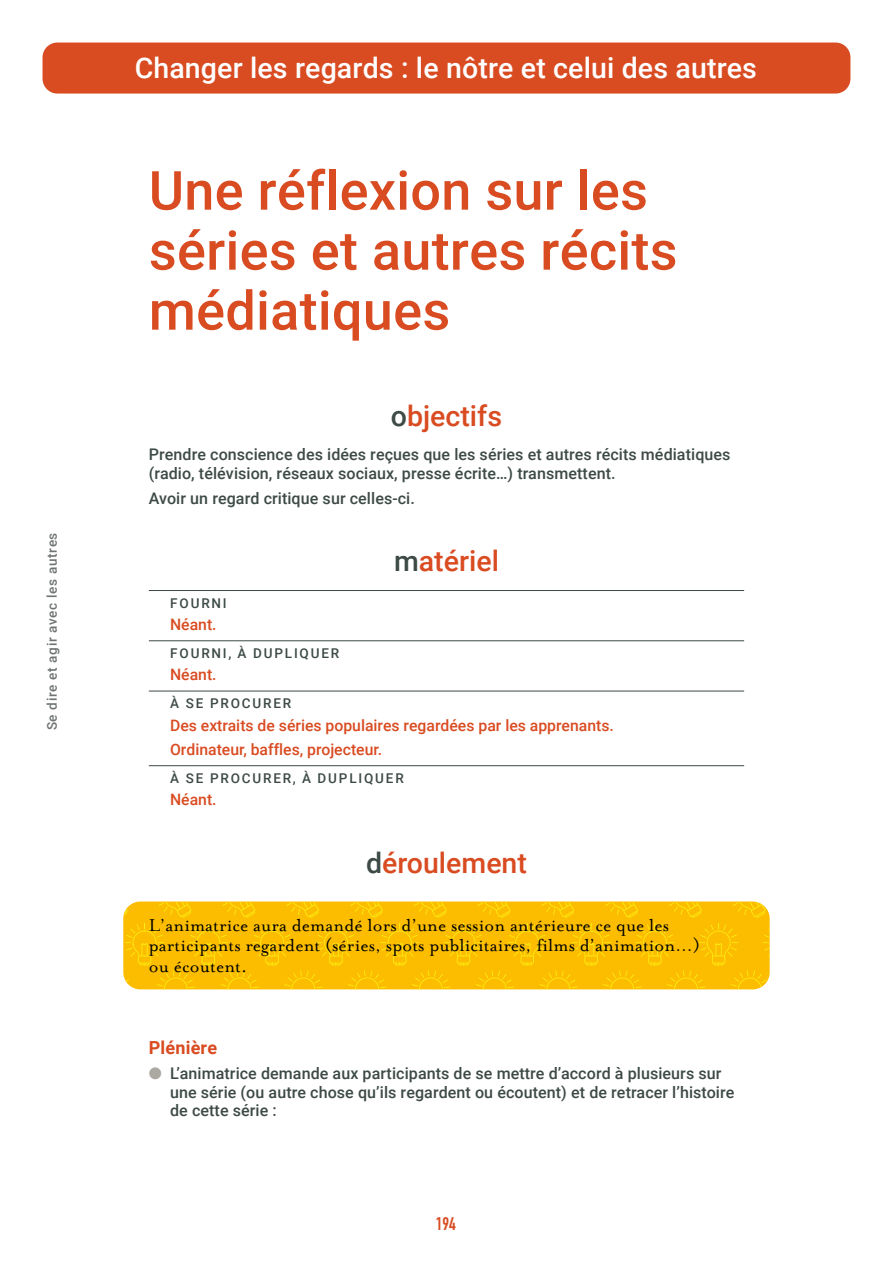
<style>
.page{position:relative;width:893px;height:1263px;background:#fff}
.page>*{position:absolute;margin:0;border:0;box-sizing:border-box;transform-origin:0 0}
.t1{font:500 54px/60px "Roboto";letter-spacing:.005em;color:#d94b21}
.t2{font:500 28.5px "Roboto";letter-spacing:.005em;color:#fff}
.t3{font:500 28.5px "Roboto";color:#d94b21}
.t4{font:19.5px/20.2px "Mrs Eaves Roman";letter-spacing:.005em;color:#000}
.t5{font:700 18px "Roboto";letter-spacing:.01em;color:#d94b21}
.t6{font:700 18px "DIN Condensed";color:#d94b21}
.t7{font:500 16.05px/18.8px "Roboto";letter-spacing:.005em;color:#3d4a45}
.t8{font:500 15.75px/24.5px "Roboto";color:#d94b21}
.t9{font:500 13.5px "Roboto";letter-spacing:.135em;color:#3d4a45}
.t10{font:500 13.5px "Roboto";letter-spacing:.05em;color:#6e7470}
.s1{color:#3d4a45}
.s2{color:#aca8a2}
</style>
<div class="page">
<svg style="left:123px;top:901px;width:647px;height:88px;background:#fcc003"></svg>
<hr style="left:149px;top:590px;width:595px;height:1px;background:#3d4a45">
<hr style="left:149px;top:640px;width:595px;height:1px;background:#3d4a45">
<hr style="left:149px;top:691px;width:595px;height:1px;background:#3d4a45">
<hr style="left:149px;top:765px;width:595px;height:1px;background:#3d4a45">
<div style="left:43px;top:43px;width:807px;height:51px;background:#d94b21;border-radius:15px"></div>
<p class="t10" style="left:42px;top:730px;width:199px;rotate:-90deg">Se dire et agir avec les autres</p>
<h2 class="t2" style="left:135px;top:48px;width:624px">Changer les regards : le nôtre et celui des autres</h2>
<h1 class="t1" style="left:149px;top:158px;width:530px">Une réflexion sur les séries et autres récits médiatiques</h1>
<h2 class="t3" style="left:391px;top:396px;width:113px"><span class="s1">o</span>bjectifs</h2>
<p class="t7" style="left:149px;top:444px;width:583px">Prendre conscience des idées reçues que les séries et autres récits médiatiques (radio, télévision, réseaux sociaux, presse écrite…) transmettent.</p>
<p class="t7" style="left:149px;top:488px;width:268px">Avoir un regard critique sur celles-ci.</p>
<h2 class="t3" style="left:394px;top:541px;width:106px"><span class="s1">m</span>atériel</h2>
<p class="t9" style="left:170px;top:594px;width:58px">FOURNI</p>
<p class="t8" style="left:170px;top:612px;width:48px">Néant.</p>
<p class="t9" style="left:170px;top:644px;width:170px">FOURNI, À DUPLIQUER</p>
<p class="t8" style="left:170px;top:662px;width:48px">Néant.</p>
<p class="t9" style="left:170px;top:694px;width:122px">À SE PROCURER</p>
<p class="t8" style="left:170px;top:712px;width:445px">Des extraits de séries populaires regardées par les apprenants.<br>Ordinateur, baffles, projecteur.</p>
<p class="t9" style="left:170px;top:769px;width:235px">À SE PROCURER, À DUPLIQUER</p>
<p class="t8" style="left:170px;top:787px;width:48px">Néant.</p>
<h2 class="t3" style="left:366px;top:843px;width:162px"><span class="s1">d</span>éroulement</h2>
<p class="t4" style="left:149px;top:915px;width:553px">L’animatrice aura demandé lors d’une session antérieure ce que les participants regardent (séries, spots publicitaires, films d’animation…) ou écoutent.</p>
<p class="t5" style="left:149px;top:1035px;width:70px">Plénière</p>
<p class="t7" style="left:170px;top:1063px;width:566px;text-indent:-21px"><span class="s2">●</span> L’animatrice demande aux participants de se mettre d’accord à plusieurs sur une série (ou autre chose qu’ils regardent ou écoutent) et de retracer l’histoire de cette série :</p>
<p class="t6" style="left:436px;top:1212px;width:22px">194</p>
</div>
